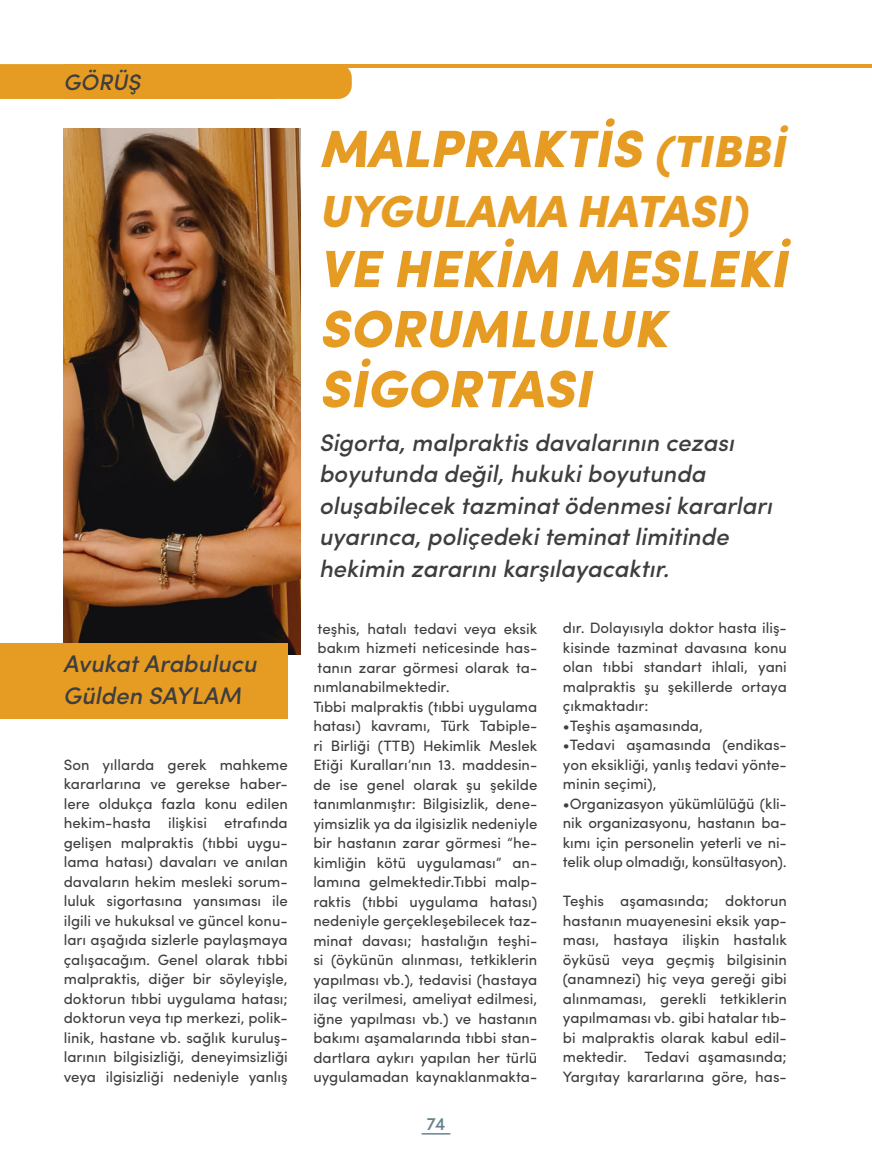
<style>
.page{position:relative;width:872px;height:1170px;background:#fff}
.page>*{position:absolute;margin:0;border:0;box-sizing:border-box;transform-origin:0 0}
.Başlık{font:italic 900 52.5px/60px "Sofia Pro";color:#e69c23}
.Başlık-2{font:italic 900 45px "Sofia Pro";color:#e69c23}
.Resimaltı{font:italic 500 24px/31.5px "Sofia Pro";color:#3e3e3f}
.t1{font:italic 500 22.5px "Sofia Pro";color:#3e3e3f}
.t2{font:500 18px "Sofia Pro";color:#65838c}
.metin{font:15px/19.5px "Sofia Pro";color:#3e3e3f;text-align:justify}
.s1{font-size:45px}
</style>
<div class="page">
<hr style="left:421px;top:1132px;width:29px;height:2px;background:#65838c">
<hr style="left:260px;top:64px;width:611px;height:3px;background:#e69c23">
<div style="left:0;top:64px;width:352px;height:35px;background:#e69c23"></div>
<div style="left:64px;top:64px;width:211px;height:35px;background:#e69c23"></div>
<img style="left:64px;top:128px;width:236px;height:526px">
<div style="left:0;top:643px;width:287px;height:75px;background:#e69c23"></div>
<p class="t1" style="left:64px;top:65px;width:78px">GÖRÜŞ</p>
<p class="Resimaltı" style="left:63px;top:646px;width:195px">Avukat Arabulucu</p>
<p class="Resimaltı" style="left:63px;top:678px;width:179px">Gülden SAYLAM</p>
<p class="metin" style="left:64px;top:753px;width:225px">Son yıllarda gerek mahkeme kararlarına ve gerekse haber&shy;lere oldukça fazla konu edilen hekim-hasta ilişkisi etrafında gelişen malpraktis (tıbbi uygu&shy;lama hatası) davaları ve anılan davaların hekim mesleki sorum&shy;luluk sigortasına yansıması ile ilgili ve hukuksal ve güncel konu&shy;ları aşağıda sizlerle paylaşmaya çalışacağım. Genel olarak tıbbi malpraktis, diğer bir söyleyişle, doktorun tıbbi uygulama hatası; doktorun veya tıp merkezi, polik&shy;linik, hastane vb. sağlık kuruluş&shy;larının bilgisizliği, deneyimsizliği veya ilgisizliği nedeniyle yanlış</p>
<p class="Başlık" style="left:319px;top:115px;width:467px">MALPRAKTİS <span class="s1">(TIBBİ</span></p>
<p class="Başlık-2" style="left:319px;top:176px;width:430px">UYGULAMA HATASI)</p>
<p class="Başlık" style="left:319px;top:235px;width:469px">VE HEKİM MESLEKİ<br>SORUMLULUK<br>SİGORTASI</p>
<p class="Resimaltı" style="left:319px;top:425px;width:454px">Sigorta, malpraktis davalarının cezası boyutunda değil, hukuki boyutunda oluşabilecek tazminat ödenmesi kararları uyarınca, poliçedeki teminat limitinde hekimin zararını karşılayacaktır.</p>
<p class="metin" style="left:313px;top:617px;width:225px">teşhis, hatalı tedavi veya eksik bakım hizmeti neticesinde has&shy;tanın zarar görmesi olarak ta&shy;nımlanabilmektedir.</p>
<p class="metin" style="left:313px;top:695px;width:225px">Tıbbi malpraktis (tıbbi uygulama hatası) kavramı, Türk Tabiple&shy;ri Birliği (TTB) Hekimlik Meslek Etiği Kuralları’nın 13. maddesin&shy;de ise genel olarak şu şekilde tanımlanmıştır: Bilgisizlik, dene&shy;yimsizlik ya da ilgisizlik nedeniyle bir hastanın zarar görmesi “he&shy;kimliğin kötü uygulaması” an&shy;lamına gelmektedir.Tıbbi malp&shy;raktis (tıbbi uygulama hatası) nedeniyle gerçekleşebilecek taz&shy;minat davası; hastalığın teşhi&shy;si (öykünün alınması, tetkiklerin yapılması vb.), tedavisi (hastaya ilaç verilmesi, ameliyat edilmesi, iğne yapılması vb.) ve hastanın bakımı aşamalarında tıbbi stan&shy;dartlara aykırı yapılan her türlü uygulamadan kaynaklanmakta-</p>
<p class="t2" style="left:426px;top:1109px;width:21px">74</p>
<p class="metin" style="left:563px;top:617px;width:225px">dır. Dolayısıyla doktor hasta iliş&shy;kisinde tazminat davasına konu olan tıbbi standart ihlali, yani malpraktis şu şekillerde ortaya çıkmaktadır:</p>
<p class="metin" style="left:563px;top:714px;width:142px">•Teşhis aşamasında,</p>
<p class="metin" style="left:563px;top:734px;width:225px">•Tedavi aşamasında (endikas&shy;yon eksikliği, yanlış tedavi yönte&shy;minin seçimi),</p>
<p class="metin" style="left:563px;top:792px;width:225px">•Organizasyon yükümlülüğü (kli&shy;nik organizasyonu, hastanın ba&shy;kımı için personelin yeterli ve ni&shy;telik olup olmadığı, konsültasyon).</p>
<p class="metin" style="left:563px;top:890px;width:225px">Teşhis aşamasında; doktorun hastanın muayenesini eksik yap&shy;ması, hastaya ilişkin hastalık öyküsü veya geçmiş bilgisinin (anamnezi) hiç veya gereği gibi alınmaması, gerekli tetkiklerin yapılmaması vb. gibi hatalar tıb&shy;bi malpraktis olarak kabul edil&shy;mektedir. Tedavi aşamasında; Yargıtay kararlarına göre, has-</p>
</div>
